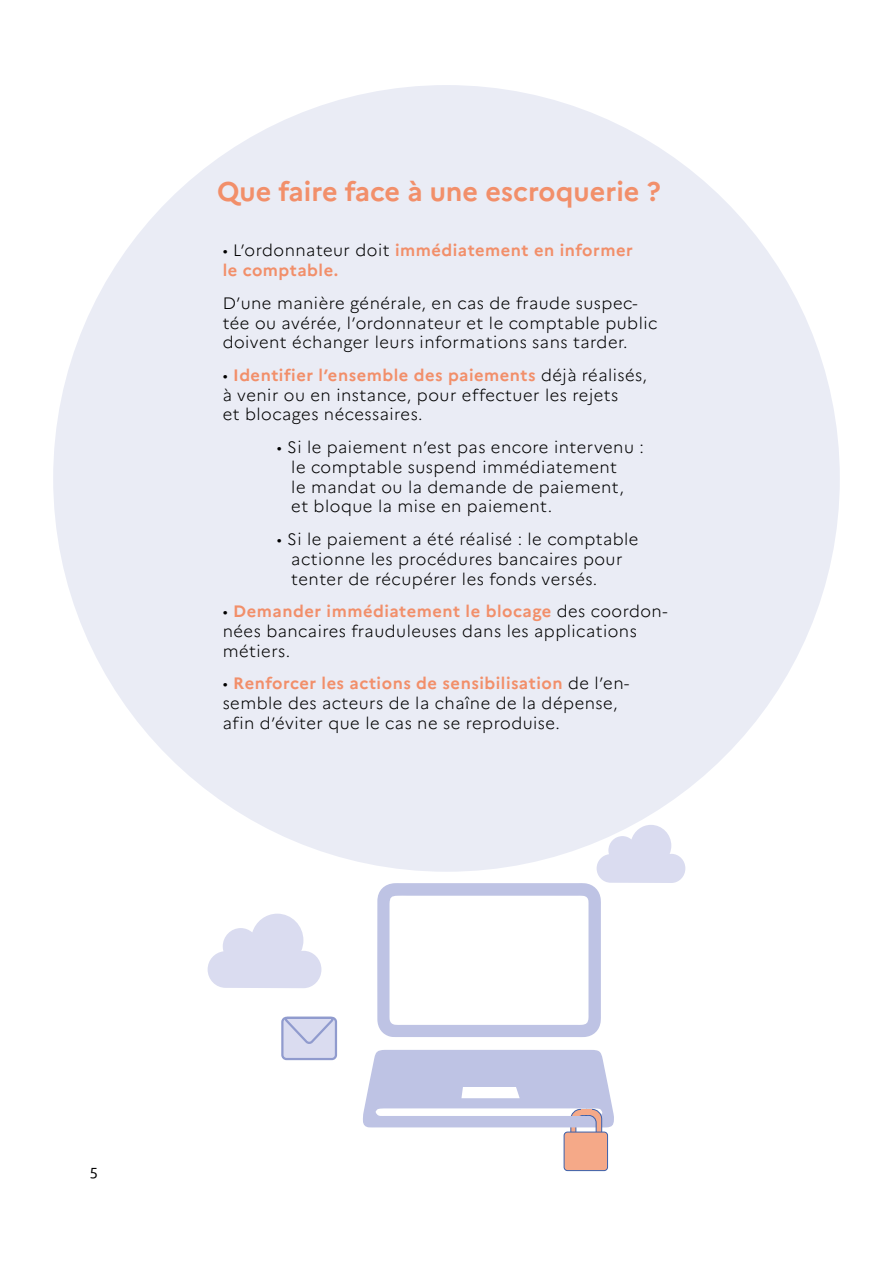
<style>
.page{position:relative;width:893px;height:1263px;background:#fff}
.page>*{position:absolute;margin:0;border:0;box-sizing:border-box;transform-origin:0 0}
.t1{font:700 27px "Marianne";color:#f28f6a}
.t2{font:300 16.5px/19.8px "Marianne";letter-spacing:.03em;color:#000}
.t3{font:700 16.5px/19.8px "Marianne";letter-spacing:.03em;color:#f28f6a}
.t4{font:15px "Daxline Pro";color:#000}
.s1{font-weight:300;color:#000}
.s2{font-weight:700;color:#f28f6a}
</style>
<div class="page">
<svg style="left:363px;top:1050px;width:251px;height:100px"></svg>
<div style="left:581px;top:1109px;width:11px;height:6px;background:#f5a988"></div>
<div style="left:564px;top:1132px;width:44px;height:38px;background:#f5a988;border-radius:3px"></div>
<div style="left:564px;top:1132px;width:44px;height:39px;border:1px solid #3b5fa9;border-radius:3px"></div>
<svg style="left:377px;top:825px;width:308px;height:212px"></svg>
<svg style="left:208px;top:914px;width:113px;height:74px"></svg>
<div style="left:282px;top:1018px;width:54px;height:41px;background:#dadcf0;border-radius:4px"></div>
<div style="left:281px;top:1017px;width:56px;height:43px;border:2px solid #909bce;border-radius:4px"></div>
<svg style="left:283px;top:1016px;width:53px;height:29px"></svg>
<div style="left:53px;top:85px;width:787px;height:787px;background:#eaecf5;border-radius:50%"></div>
<h1 class="t1" style="left:217px;top:174px;width:445px">Que faire face à une escroquerie ?</h1>
<p class="t3" style="left:223px;top:241px;width:412px"><span class="s1">• L’ordonnateur doit</span> immédiatement en informer le comptable.</p>
<p class="t2" style="left:223px;top:293px;width:436px">D’une manière générale, en cas de fraude suspec&shy;tée ou avérée, l’ordonnateur et le comptable public doivent échanger leurs informations sans tarder.</p>
<p class="t2" style="left:223px;top:365px;width:426px">• <span class="s2">Identifier l’ensemble des paiements</span> déjà réalisés, à venir ou en instance, pour effectuer les rejets<br>et blocages nécessaires.</p>
<p class="t2" style="left:291px;top:437px;width:354px;text-indent:-15px">• Si le paiement n’est pas encore intervenu : le comptable suspend immédiatement<br>le mandat ou la demande de paiement, et bloque la mise en paiement.</p>
<p class="t2" style="left:291px;top:529px;width:349px;text-indent:-15px">• Si le paiement a été réalisé : le comptable actionne les procédures bancaires pour tenter de récupérer les fonds versés.</p>
<p class="t2" style="left:223px;top:601px;width:446px">• <span class="s2">Demander immédiatement le blocage</span> des coordon&shy;nées bancaires frauduleuses dans les applications métiers.</p>
<p class="t2" style="left:223px;top:673px;width:408px">• <span class="s2">Renforcer les actions de sensibilisation</span> de l’en&shy;semble des acteurs de la chaîne de la dépense, afin d’éviter que le cas ne se reproduise.</p>
<p class="t4" style="left:90px;top:1160px;width:9px">5</p>
</div>
